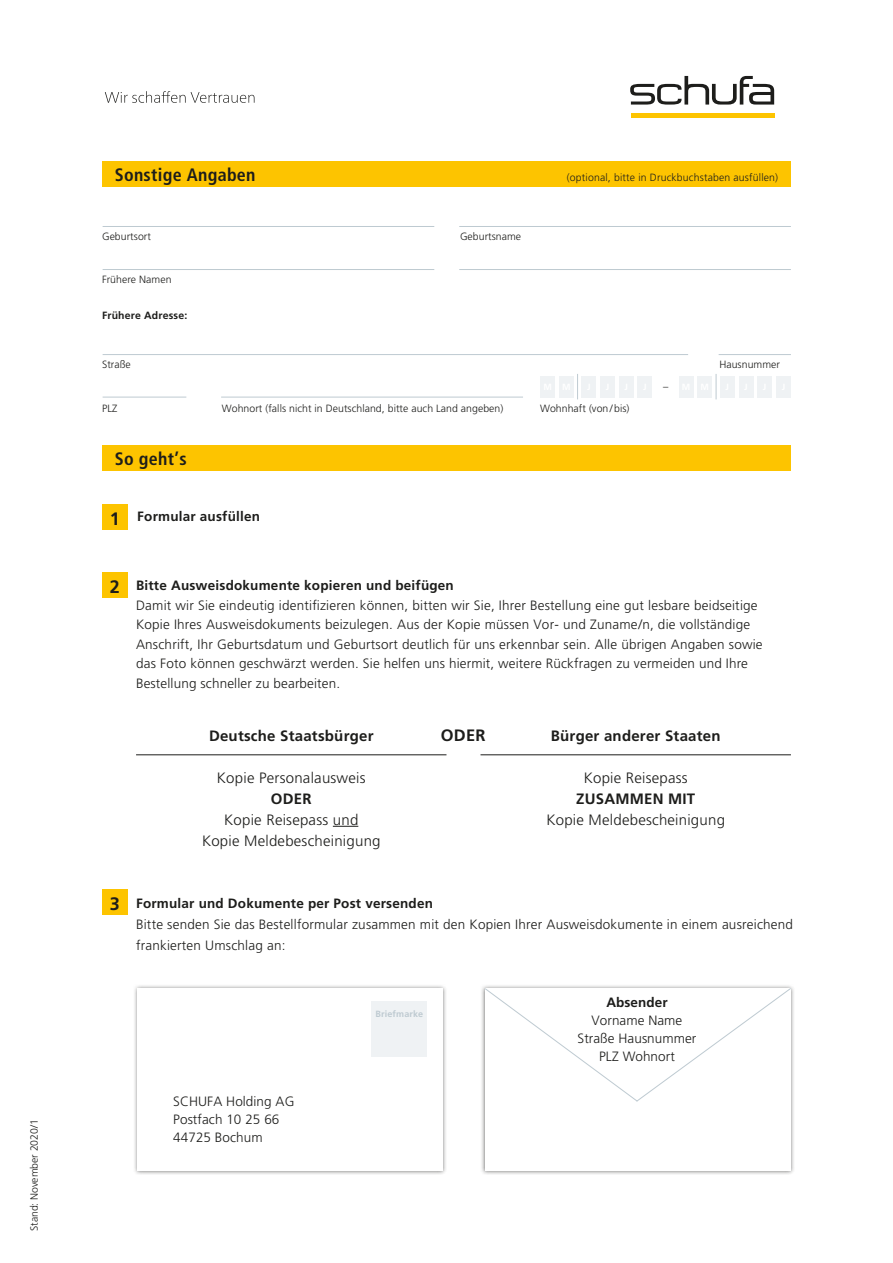
<style>
.page{position:relative;width:893px;height:1263px;background:#fff}
.page>*{position:absolute;margin:0;border:0;box-sizing:border-box;transform-origin:0 0}
.t1{font:700 condensed 18px "Frutiger LT Std";letter-spacing:.015em;color:#1d1d1b}
.t2{font:700 18px "Frutiger";color:#1d1d1b}
.t3{font:700 16.5px "Frutiger";color:#1d1d1b}
.t4{font:300 15px/21px "Frutiger";letter-spacing:.015em;color:#1d1d1b;text-align:center}
.t5{font:700 15px "Frutiger";letter-spacing:.015em;color:#1d1d1b}
.t6{font:300 13.5px/18px "Frutiger";letter-spacing:.015em;color:#1d1d1b}
.t7{font:700 13.5px "Frutiger";letter-spacing:.015em;color:#1d1d1b}
.t8{font:300 10.5px "Frutiger";letter-spacing:.005em;color:#1d1d1b}
.t9{font:700 10.5px "Frutiger";letter-spacing:.015em;color:#1d1d1b}
.t10{font:700 9px "Frutiger";letter-spacing:.015em;color:#becad1}
.s1{font-size:18px}
</style>
<div class="page">
<div style="left:133px;top:984px;width:315px;height:191px;background:#1d1d1b;opacity:.6"></div>
<div style="left:138px;top:988px;width:305px;height:182px;background:#fff"></div>
<div style="left:480px;top:984px;width:315px;height:191px;background:#1d1d1b;opacity:.6"></div>
<div style="left:485px;top:988px;width:305px;height:182px;background:#fff"></div>
<svg style="left:484px;top:987px;width:308px;height:115px"></svg>
<svg style="left:333px;top:826px;width:25px;height:1px"></svg>
<div style="left:102px;top:504px;width:26px;height:25px;background:#fdc400"></div>
<div style="left:102px;top:572px;width:26px;height:26px;background:#fdc400"></div>
<div style="left:102px;top:889px;width:26px;height:26px;background:#fdc400"></div>
<div style="left:372px;top:1001px;width:55px;height:56px;background:#eff2f4"></div>
<div style="left:102px;top:162px;width:689px;height:25px;background:#fdc400"></div>
<hr style="left:103px;top:226px;width:331px;height:1px;background:#becad1">
<hr style="left:459px;top:226px;width:332px;height:1px;background:#becad1">
<hr style="left:103px;top:269px;width:331px;height:1px;background:#becad1">
<hr style="left:459px;top:269px;width:332px;height:1px;background:#becad1">
<hr style="left:103px;top:354px;width:585px;height:1px;background:#becad1">
<hr style="left:103px;top:397px;width:83px;height:1px;background:#becad1">
<hr style="left:221px;top:397px;width:302px;height:1px;background:#becad1">
<hr style="left:719px;top:354px;width:72px;height:1px;background:#becad1">
<div style="left:102px;top:445px;width:689px;height:26px;background:#fdc400"></div>
<hr style="left:136px;top:754px;width:310px;height:1px;background:#1d1d1b">
<hr style="left:480px;top:754px;width:311px;height:1px;background:#1d1d1b">
<div style="left:776px;top:376px;width:15px;height:21px;background:#eff2f4"></div>
<div style="left:757px;top:376px;width:15px;height:21px;background:#eff2f4"></div>
<div style="left:738px;top:376px;width:15px;height:21px;background:#eff2f4"></div>
<div style="left:720px;top:376px;width:15px;height:21px;background:#eff2f4"></div>
<div style="left:697px;top:376px;width:15px;height:21px;background:#eff2f4"></div>
<div style="left:679px;top:376px;width:15px;height:21px;background:#eff2f4"></div>
<svg style="left:716px;top:374px;width:1px;height:25px"></svg>
<div style="left:637px;top:376px;width:15px;height:21px;background:#eff2f4"></div>
<div style="left:619px;top:376px;width:15px;height:21px;background:#eff2f4"></div>
<div style="left:600px;top:376px;width:15px;height:21px;background:#eff2f4"></div>
<div style="left:581px;top:376px;width:15px;height:21px;background:#eff2f4"></div>
<div style="left:559px;top:376px;width:15px;height:21px;background:#eff2f4"></div>
<div style="left:540px;top:376px;width:15px;height:21px;background:#eff2f4"></div>
<svg style="left:577px;top:374px;width:1px;height:25px"></svg>
<hr style="left:631px;top:113px;width:143px;height:4px;background:#fdc400">
<svg style="left:630px;top:76px;width:144px;height:29px"></svg>
<svg style="left:105px;top:91px;width:149px;height:12px"></svg>
<p class="t8" style="left:28px;top:1231px;width:113px;rotate:-90deg">Stand: November 2020/1</p>
<h1 class="t1" style="left:115px;top:164px;width:142px">Sonstige Angaben</h1>
<p class="t8" style="left:567px;top:172px;width:213px">(optional, bitte in Druckbuchstaben ausfüllen)</p>
<p class="t8" style="left:102px;top:231px;width:50px">Geburtsort</p>
<p class="t8" style="left:460px;top:231px;width:63px">Geburtsname</p>
<p class="t8" style="left:102px;top:273px;width:71px">Frühere Namen</p>
<p class="t9" style="left:102px;top:309px;width:87px">Frühere Adresse:</p>
<p class="t8" style="left:102px;top:358px;width:30px">Straße</p>
<p class="t8" style="left:719px;top:358px;width:62px">Hausnummer</p>
<p class="t8" style="left:102px;top:403px;width:17px">PLZ</p>
<p class="t8" style="left:222px;top:403px;width:283px">Wohnort (falls nicht in Deutschland, bitte auch Land angeben)</p>
<p class="t8" style="left:540px;top:403px;width:91px">Wohnhaft (von/bis)</p>
<h1 class="t1" style="left:115px;top:448px;width:73px">So geht’s</h1>
<p class="t7" style="left:110px;top:508px;width:152px"><span class="s1">1</span> Formular ausfüllen</p>
<h1 class="t2" style="left:110px;top:577px;width:12px">2</h1>
<p class="t7" style="left:136px;top:578px;width:319px">Bitte Ausweisdokumente kopieren und beifügen</p>
<p class="t6" style="left:136px;top:595px;width:628px;line-height:19.5px">Damit wir Sie eindeutig identifizieren können, bitten wir Sie, Ihrer Bestellung eine gut lesbare beidseitige Kopie Ihres Ausweisdokuments beizulegen. Aus der Kopie müssen Vor- und Zuname/n, die vollständige Anschrift, Ihr Geburtsdatum und Geburtsort deutlich für uns erkennbar sein. Alle übrigen Angaben sowie das Foto können geschwärzt werden. Sie helfen uns hiermit, weitere Rückfragen zu vermeiden und Ihre Bestellung schneller zu bearbeiten.</p>
<p class="t5" style="left:209px;top:727px;width:166px">Deutsche Staatsbürger</p>
<p class="t3" style="left:441px;top:726px;width:46px">ODER</p>
<p class="t4" style="left:217px;top:767px;width:150px">Kopie Personalausweis</p>
<p class="t5" style="left:271px;top:790px;width:42px">ODER</p>
<p class="t4" style="left:202px;top:809px;width:180px">Kopie Reisepass und<br>Kopie Meldebescheinigung</p>
<p class="t5" style="left:551px;top:727px;width:171px">Bürger anderer Staaten</p>
<p class="t4" style="left:584px;top:767px;width:106px">Kopie Reisepass</p>
<p class="t5" style="left:576px;top:790px;width:121px">ZUSAMMEN MIT</p>
<p class="t4" style="left:546px;top:809px;width:180px">Kopie Meldebescheinigung</p>
<h1 class="t2" style="left:110px;top:893px;width:12px">3</h1>
<p class="t7" style="left:136px;top:895px;width:298px">Formular und Dokumente per Post versenden</p>
<p class="t6" style="left:136px;top:913px;width:658px;line-height:21px">Bitte senden Sie das Bestellformular zusammen mit den Kopien Ihrer Ausweisdokumente in einem ausreichend frankierten Umschlag an:</p>
<p class="t6" style="left:173px;top:1092px;width:123px">SCHUFA Holding AG<br>Postfach 10 25 66<br>44725 Bochum</p>
<p class="t10" style="left:375px;top:1008px;width:49px">Briefmarke</p>
<p class="t7" style="left:606px;top:994px;width:63px">Absender</p>
<p class="t6" style="left:578px;top:1011px;width:120px;text-align:center">Vorname Name<br>Straße Hausnummer<br>PLZ Wohnort</p>
</div>
